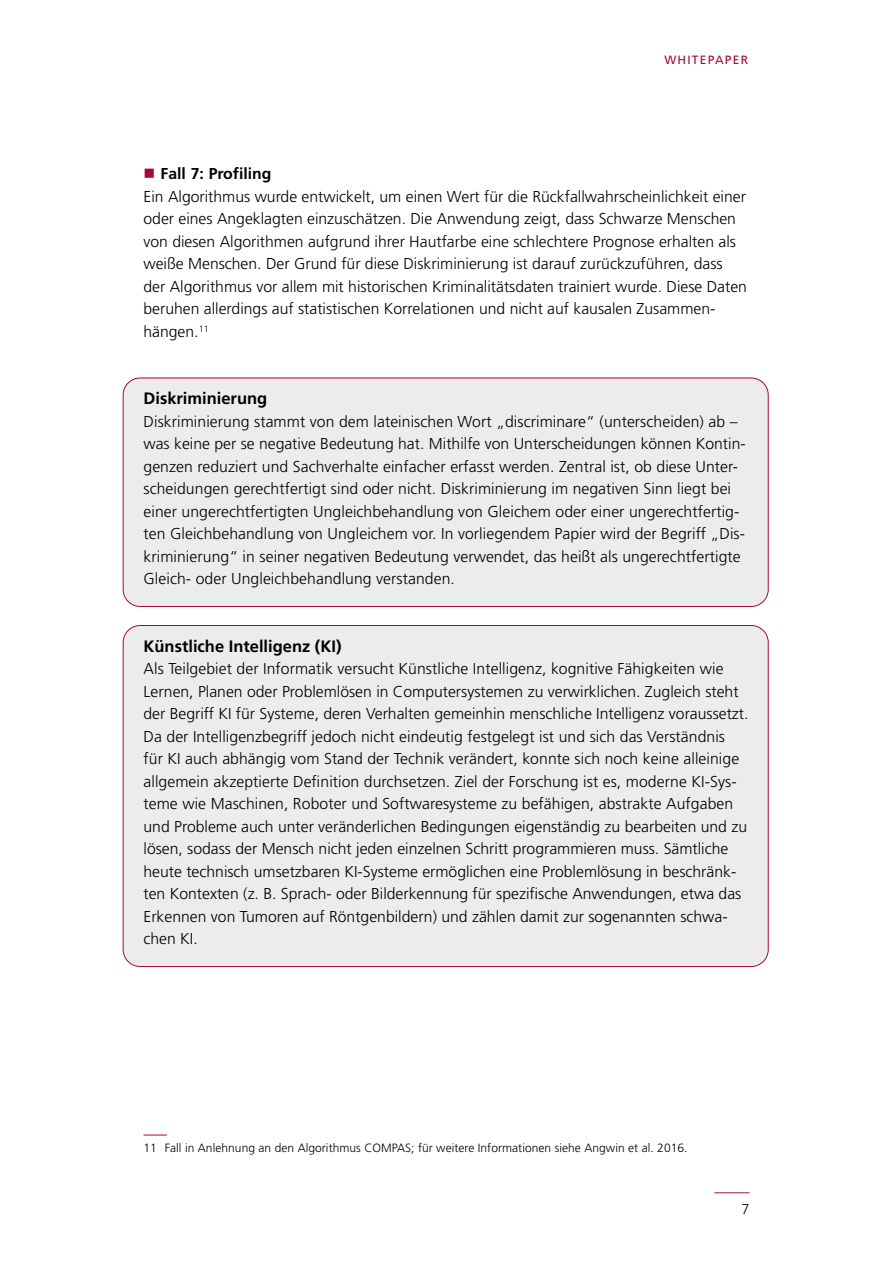
<style>
.page{position:relative;width:893px;height:1263px;background:#fff}
.page>*{position:absolute;margin:0;border:0;box-sizing:border-box;transform-origin:0 0}
.t1{font:700 16.5px "Frutiger CE";color:#000}
.t2{font:300 15.75px/22.5px "Frutiger";color:#000}
.t3{font:700 15.75px "Frutiger";color:#000}
.t4{font:300 14.25px "Frutiger";color:#000}
.t5{font:300 12px "Frutiger";letter-spacing:.005em;color:#000}
.t6{font:12px "Frutiger";letter-spacing:.1em;color:#a5083d}
</style>
<div class="page">
<div style="left:123px;top:378px;width:645px;height:228px;background:#ececed;border-radius:17px"></div>
<div style="left:123px;top:378px;width:646px;height:229px;border:1px solid #a5083d;border-radius:17px"></div>
<div style="left:123px;top:625px;width:645px;height:341px;background:#ececed;border-radius:17px"></div>
<hr style="left:714px;top:1192px;width:35px;height:1px;background:#a5083d">
<svg style="left:144px;top:1135px;width:23px;height:1px"></svg>
<p class="t6" style="left:664px;top:53px;width:85px">WHITEPAPER</p>
<p class="t3" style="left:161px;top:165px;width:112px">Fall 7: Profiling</p>
<p class="t2" style="left:143px;top:185px;width:605px">Ein Algorithmus wurde entwickelt, um einen Wert für die Rückfallwahrscheinlichkeit einer oder eines Angeklagten einzuschätzen. Die Anwendung zeigt, dass Schwarze Menschen von diesen Algorithmen aufgrund ihrer Hautfarbe eine schlechtere Prognose erhalten als weiße Menschen. Der Grund für diese Diskriminierung ist darauf zurückzuführen, dass der Algorithmus vor allem mit historischen Kriminalitätsdaten trainiert wurde. Diese Daten beruhen allerdings auf statistischen Korrelationen und nicht auf kausalen Zusammen&shy;hängen.<sup>11</sup></p>
<p class="t1" style="left:144px;top:389px;width:125px">Diskriminierung</p>
<p class="t2" style="left:144px;top:410px;width:604px">Diskriminierung stammt von dem lateinischen Wort „discriminare“ (unterscheiden) ab – was keine per se negative Bedeutung hat. Mithilfe von Unterscheidungen können Kontin&shy;genzen reduziert und Sachverhalte einfacher erfasst werden. Zentral ist, ob diese Unter&shy;scheidungen gerechtfertigt sind oder nicht. Diskriminierung im negativen Sinn liegt bei einer ungerechtfertigten Ungleichbehandlung von Gleichem oder einer ungerechtfertig&shy;ten Gleichbehandlung von Ungleichem vor. In vorliegendem Papier wird der Begriff „Dis&shy;kriminierung“ in seiner negativen Bedeutung verwendet, das heißt als ungerechtfertigte Gleich- oder Ungleichbehandlung verstanden.</p>
<p class="t1" style="left:144px;top:636px;width:200px">Künstliche Intelligenz (KI)</p>
<p class="t2" style="left:144px;top:658px;width:606px">Als Teilgebiet der Informatik versucht Künstliche Intelligenz, kognitive Fähigkeiten wie Lernen, Planen oder Problemlösen in Computersystemen zu verwirklichen. Zugleich steht der Begriff KI für Systeme, deren Verhalten gemeinhin menschliche Intelligenz voraussetzt.<br>Da der Intelligenzbegriff jedoch nicht eindeutig festgelegt ist und sich das Verständnis<br>für KI auch abhängig vom Stand der Technik verändert, konnte sich noch keine alleinige allgemein akzeptierte Definition durchsetzen. Ziel der Forschung ist es, moderne KI-Sys&shy;teme wie Maschinen, Roboter und Softwaresysteme zu befähigen, abstrakte Aufgaben und Probleme auch unter veränderlichen Bedingungen eigenständig zu bearbeiten und zu lösen, sodass der Mensch nicht jeden einzelnen Schritt programmieren muss. Sämtliche heute technisch umsetzbaren KI-Systeme ermöglichen eine Problemlösung in beschränk&shy;ten Kontexten (z. B. Sprach- oder Bilderkennung für spezifische Anwendungen, etwa das Erkennen von Tumoren auf Röntgenbildern) und zählen damit zur sogenannten schwa&shy;chen KI.</p>
<p class="t5" style="left:144px;top:1141px;width:545px">11 Fall in Anlehnung an den Algorithmus COMPAS; für weitere Informationen siehe Angwin et al. 2016.</p>
<p class="t4" style="left:741px;top:1201px;width:9px">7</p>
</div>
